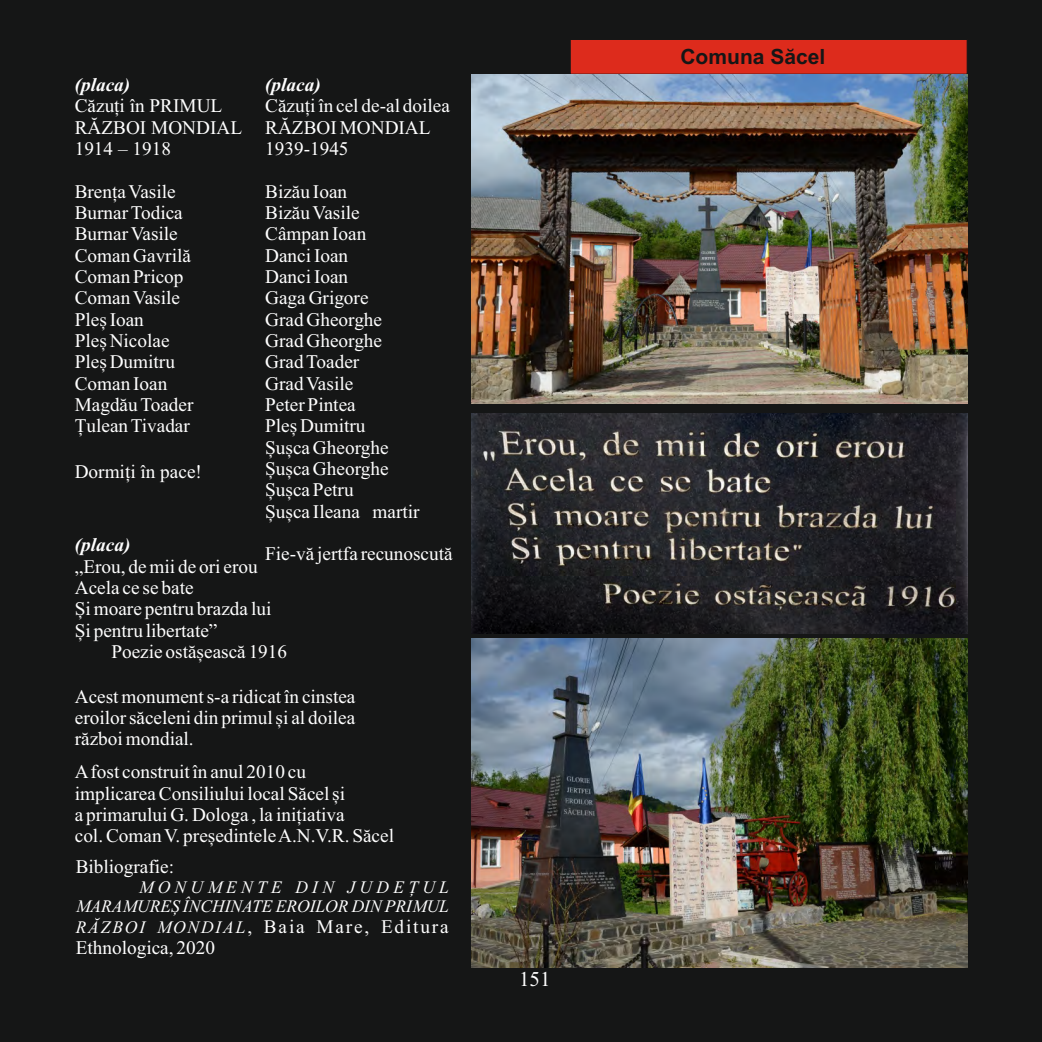
<style>
.page{position:relative;width:1042px;height:1042px;background:#151616}
.page>*{position:absolute;margin:0;border:0;box-sizing:border-box;transform-origin:0 0}
.t1{font:700 21px "Arial";color:#151616}
.t2{font:21px "Times New Roman";color:#fff}
.t3{font:19.25px/21.3px "Times New Roman";color:#fff}
.t4{font:italic 700 19.25px "Times New Roman";color:#fff}
.t5{font:italic 17.5px/19.4px "Times New Roman";color:#fff;text-align:right}
.s1{font-style:italic;font-size:17.5px}
</style>
<div class="page">
<div style="left:570px;top:39px;width:397px;height:36px;background:#dd2b1c;border:1px solid #151616"></div>
<img style="left:471px;top:639px;width:496px;height:328px">
<img style="left:471px;top:74px;width:496px;height:329px">
<img style="left:471px;top:414px;width:496px;height:219px">
<p class="t4" style="left:75px;top:78px;width:57px">(placa)</p>
<p class="t3" style="left:75px;top:97px;width:169px">Căzuți în PRIMUL<br>RĂZBOI MONDIAL<br>1914 – 1918</p>
<p class="t3" style="left:75px;top:182px;width:120px">Brența Vasile<br>Burnar Todica<br>Burnar Vasile<br>Coman Gavrilă<br>Coman Pricop<br>Coman Vasile<br>Pleș Ioan<br>Pleș Nicolae<br>Pleș Dumitru<br>Coman Ioan<br>Magdău Toader<br>Țulean Tivadar</p>
<p class="t3" style="left:75px;top:462px;width:129px">Dormiți în pace!</p>
<p class="t4" style="left:265px;top:78px;width:57px">(placa)</p>
<p class="t3" style="left:265px;top:97px;width:186px">Căzuți în cel de-al doilea<br>RĂZBOI MONDIAL<br>1939-1945</p>
<p class="t3" style="left:265px;top:182px;width:156px">Bizău Ioan<br>Bizău Vasile<br>Câmpan Ioan<br>Danci Ioan<br>Danci Ioan<br>Gaga Grigore<br>Grad Gheorghe<br>Grad Gheorghe<br>Grad Toader<br>Grad Vasile<br>Peter Pintea<br>Pleș Dumitru<br>Șușca Gheorghe<br>Șușca Gheorghe<br>Șușca Petru<br>Șușca Ileana martir</p>
<p class="t3" style="left:265px;top:545px;width:189px">Fie-vă jertfa recunoscută</p>
<p class="t4" style="left:75px;top:538px;width:57px">(placa)</p>
<p class="t3" style="left:75px;top:557px;width:198px">„Erou, de mii de ori erou<br>Acela ce se bate<br>Și moare pentru brazda lui<br>Și pentru libertate”</p>
<p class="t3" style="left:111px;top:643px;width:177px">Poezie ostășească 1916</p>
<p class="t3" style="left:75px;top:687px;width:282px;text-align:justify">Acest monument s-a ridicat în cinstea eroilor săceleni din primul și al doilea război mondial.</p>
<p class="t3" style="left:75px;top:763px;width:321px">A fost construit în anul 2010 cu<br>implicarea Consiliului local Săcel și<br>a primarului G. Dologa , la inițiativa<br>col. Coman V. președintele A.N.V.R. Săcel</p>
<p class="t3" style="left:76px;top:857px;width:100px">Bibliografie:</p>
<p class="t5" style="left:76px;top:879px;width:375px">MONUMENTE DIN JUDEȚUL<br>MARAMUREȘ ÎNCHINATE EROILOR DIN PRIMUL</p>
<p class="t3" style="left:76px;top:917px;width:374px"><span class="s1">RĂZBOI MONDIAL</span>, Baia Mare, Editura<br>Ethnologica, 2020</p>
<p class="t2" style="left:519px;top:971px;width:33px">151</p>
<p class="t1" style="left:680px;top:49px;width:146px">Comuna Săcel</p>
</div>
